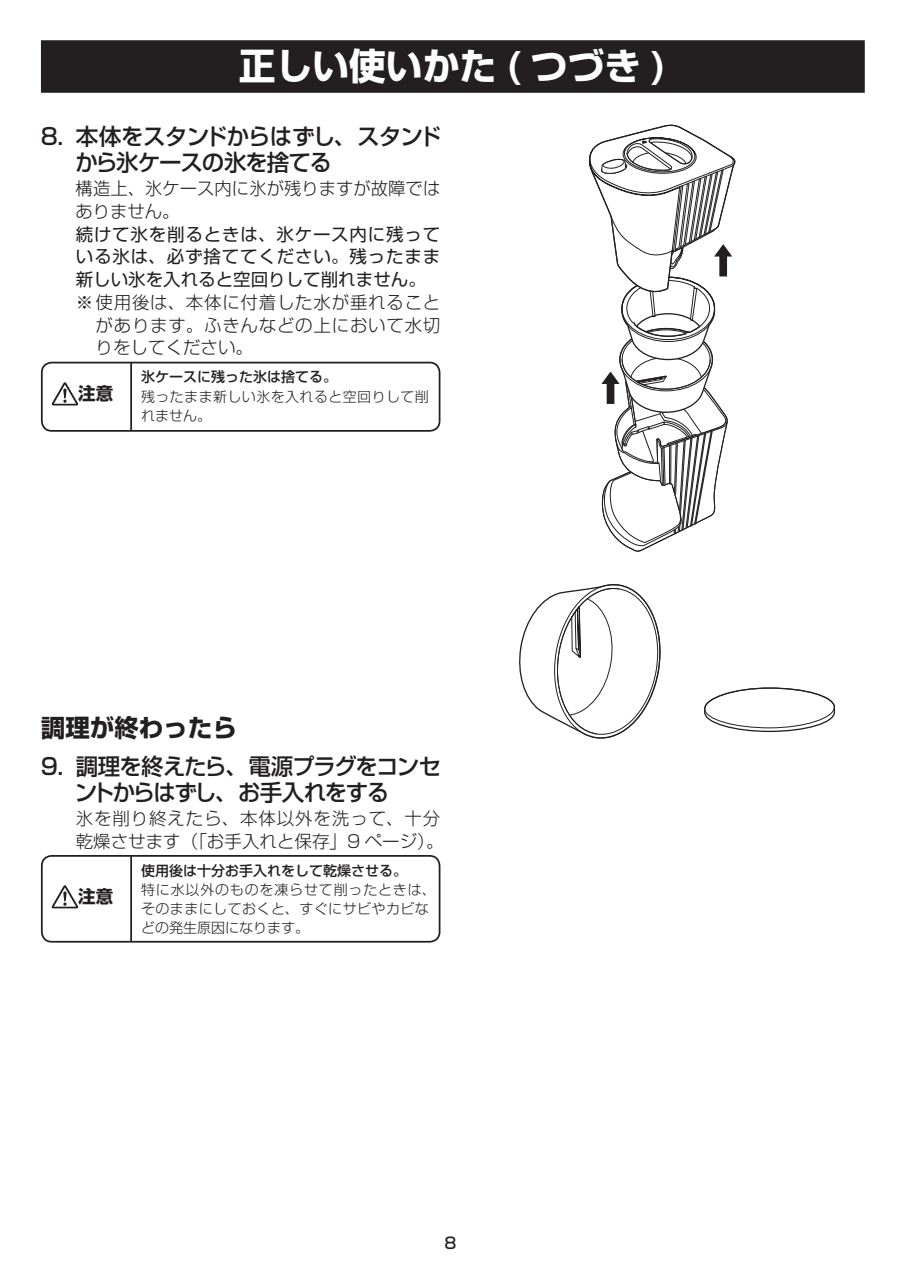
<style>
.page{position:relative;width:904px;height:1276px;background:#fff}
.page>*{position:absolute;margin:0;border:0;box-sizing:border-box;transform-origin:0 0}
.t1{font:700 36.75px "Shin Go Pro";color:#fff}
.t2{font:700 24.5px "Shin Go Pro";color:#231f20}
.t3{font:500 22.75px/26.2px "Shin Go Pro";letter-spacing:-.05em;color:#231f20}
.t4{font:300 17.5px/22.8px "Shin Go Pro";letter-spacing:.04em;color:#231f20}
.t5{font:17.5px "Shin Go Pro";letter-spacing:.045em;color:#231f20}
.t6{font:300 17.5px "Shin Go Pro";color:#231f20}
.t7{font:17.5px "Shin Go Pro";color:#231f20}
.t8{font:700 17.5px "Shin Go Pro";color:#231f20}
.t9{font:500 15.75px "Shin Go Pro";color:#231f20}
.t10{font:300 14px/19.2px "Shin Go Pro";letter-spacing:.03em;color:#231f20}
.s1{font-weight:500}
</style>
<div class="page">
<svg style="left:519px;top:584px;width:142px;height:155px"></svg>
<svg style="left:704px;top:687px;width:131px;height:45px"></svg>
<div style="left:704px;top:687px;width:130px;height:41px;border:1px solid #231f20;border-radius:50%"></div>
<svg style="left:588px;top:124px;width:148px;height:428px"></svg>
<hr style="left:130px;top:362px;width:2px;height:68px;background:#231f20">
<svg style="left:51px;top:382px;width:28px;height:23px"></svg>
<div style="left:41px;top:362px;width:399px;height:70px;border:2px solid #231f20;border-radius:10px"></div>
<div style="left:41px;top:40px;width:823px;height:53px;background:#231f20"></div>
<hr style="left:130px;top:855px;width:2px;height:86px;background:#231f20">
<svg style="left:52px;top:885px;width:26px;height:23px"></svg>
<div style="left:41px;top:855px;width:399px;height:87px;border:2px solid #231f20;border-radius:10px"></div>
<p class="t1" style="left:239px;top:37px;width:429px">正しい使いかた ( つづき )</p>
<p class="t3" style="left:75px;top:120px;width:367px;text-indent:-35px">8. 本体をスタンドからはずし、スタンドから氷ケースの氷を捨てる</p>
<p class="t6" style="left:76px;top:174px;width:366px">構造上、氷ケース内に氷が残りますが故障では</p>
<p class="t4" style="left:76px;top:198px;width:105px">ありません。</p>
<p class="t5" style="left:76px;top:219px;width:366px">続けて氷を削るときは、氷ケース内に残って</p>
<p class="t5" style="left:76px;top:242px;width:366px">いる氷は、必ず捨ててください。残ったまま</p>
<p class="t7" style="left:76px;top:265px;width:352px">新しい氷を入れると空回りして削れません。</p>
<p class="t4" style="left:76px;top:289px;width:366px">※ 使用後は、本体に付着した水が垂れること</p>
<p class="t4" style="left:96px;top:311px;width:346px">があります。ふきんなどの上において水切</p>
<p class="t6" style="left:96px;top:333px;width:159px">りをしてください。</p>
<p class="t8" style="left:78px;top:380px;width:36px">注意</p>
<p class="t10" style="left:141px;top:366px;width:289px"><span class="s1">氷ケースに残った氷は捨てる。<br></span>残ったまま新しい氷を入れると空回りして削れません。</p>
<p class="t2" style="left:41px;top:708px;width:197px">調理が終わったら</p>
<p class="t3" style="left:75px;top:750px;width:367px;text-indent:-34px">9. 調理を終えたら、電源プラグをコンセントからはずし、お手入れをする</p>
<p class="t4" style="left:76px;top:804px;width:369px">氷を削り終えたら、本体以外を洗って、十分乾燥させます（「お手入れと保存」9 ページ）。</p>
<p class="t8" style="left:78px;top:882px;width:36px">注意</p>
<p class="t10" style="left:141px;top:859px;width:296px"><span class="s1">使用後は十分お手入れをして乾燥させる。<br></span>特に水以外のものを凍らせて削ったときは、そのままにしておくと、すぐにサビやカビなどの発生原因になります。</p>
<p class="t9" style="left:444px;top:1229px;width:13px">8</p>
</div>
